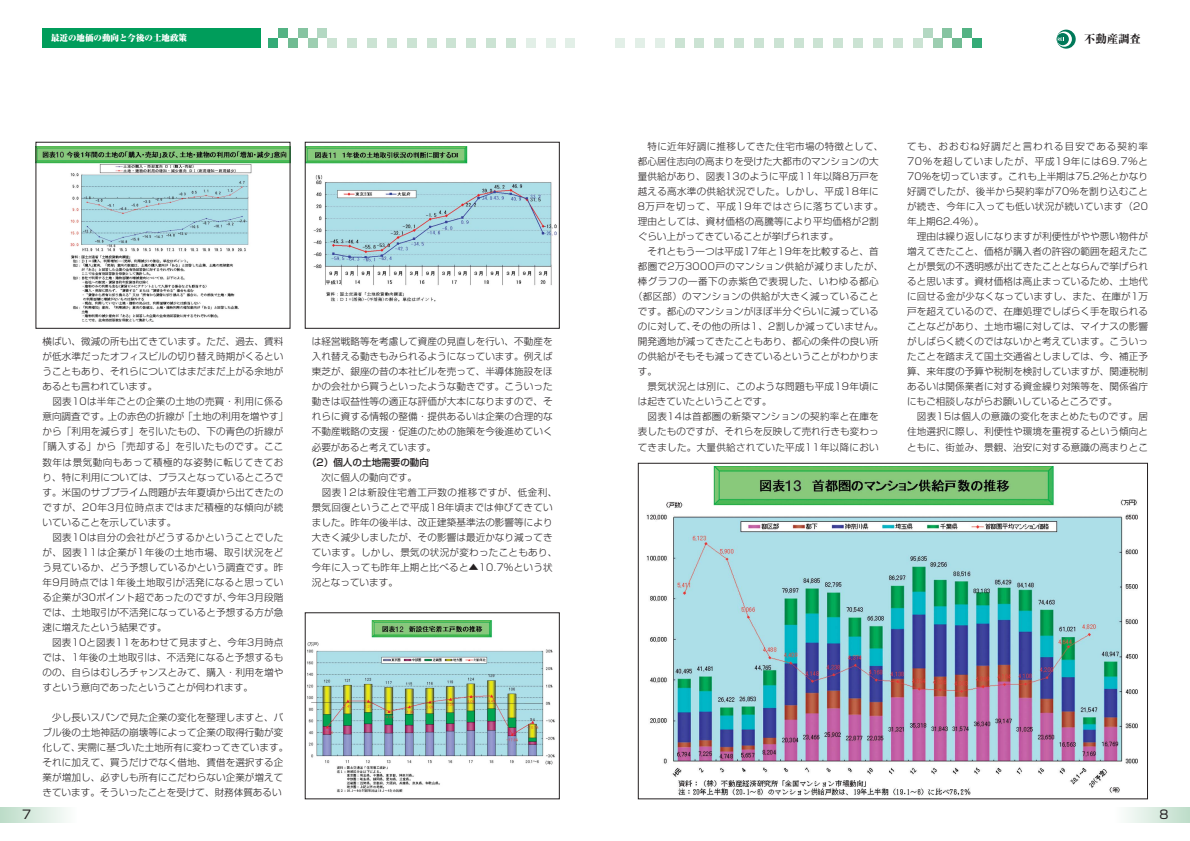
<style>
.page{position:relative;width:1190px;height:841px;background:#fff}
.page>*{position:absolute;margin:0;border:0;box-sizing:border-box;transform-origin:0 0}
.t1{font:12px "Shin Go";color:#231f20}
.t2{font:800 11.3px "Ryumin";color:#231f20}
.t3{font:300 9.6px/15px "Shin Go";letter-spacing:.005em;color:#231f20;text-align:justify}
.t4{font:300 9.6px "Shin Go";letter-spacing:.03em;color:#231f20}
.t5{font:300 9.6px "Shin Go";letter-spacing:.035em;color:#231f20}
.t6{font:300 9.6px "Shin Go";letter-spacing:.05em;color:#231f20}
.t7{font:300 9.6px "Shin Go";letter-spacing:.025em;color:#231f20}
.t8{font:500 9.6px "Shin Go";color:#231f20}
.t9{font:900 8.5px "Ryumin";color:#fff}
</style>
<div class="page">
<svg style="left:0;top:808px;width:66px;height:14px"></svg>
<svg style="left:1126px;top:808px;width:64px;height:14px"></svg>
<img style="left:307px;top:147px;width:250px;height:155px">
<div style="left:305px;top:142px;width:255px;height:187px;border:1px solid #231f20"></div>
<img style="left:307px;top:620px;width:248px;height:173px">
<img style="left:646px;top:467px;width:492px;height:329px">
<div style="left:43px;top:28px;width:218px;height:20px;background:#009d5b"></div>
<div style="left:347px;top:38px;width:10px;height:10px;background:#cbe3d3"></div>
<svg style="left:1057px;top:30px;width:19px;height:19px"></svg>
<svg style="left:1057px;top:32px;width:15px;height:15px"></svg>
<svg style="left:1057px;top:33px;width:12px;height:12px"></svg>
<svg style="left:1058px;top:38px;width:6px;height:3px"></svg>
<div style="left:268px;top:38px;width:10px;height:10px;background:#34ab77"></div>
<div style="left:278px;top:28px;width:10px;height:10px;background:#54b384"></div>
<div style="left:288px;top:38px;width:10px;height:10px;background:#70bb92"></div>
<div style="left:298px;top:28px;width:10px;height:10px;background:#86c4a1"></div>
<div style="left:308px;top:38px;width:9px;height:10px;background:#9dceb1"></div>
<div style="left:317px;top:28px;width:10px;height:10px;background:#b3d8c2"></div>
<div style="left:327px;top:38px;width:10px;height:10px;background:#cbe3d3"></div>
<div style="left:893px;top:38px;width:10px;height:10px;background:#cbe3d3"></div>
<div style="left:913px;top:38px;width:10px;height:10px;background:#cbe3d3"></div>
<div style="left:923px;top:28px;width:10px;height:10px;background:#b3d8c2"></div>
<div style="left:933px;top:38px;width:10px;height:10px;background:#9dceb1"></div>
<div style="left:943px;top:28px;width:9px;height:10px;background:#86c4a1"></div>
<div style="left:952px;top:38px;width:10px;height:10px;background:#70bb92"></div>
<div style="left:962px;top:28px;width:10px;height:10px;background:#54b384"></div>
<div style="left:972px;top:38px;width:10px;height:10px;background:#34ab77"></div>
<div style="left:367px;top:38px;width:10px;height:10px;background:#cbe3d3"></div>
<div style="left:387px;top:38px;width:10px;height:10px;background:#cbe3d3"></div>
<div style="left:407px;top:38px;width:10px;height:10px;background:#cbe3d3"></div>
<div style="left:427px;top:38px;width:10px;height:10px;background:#cbe3d3"></div>
<div style="left:446px;top:38px;width:10px;height:10px;background:#cbe3d3"></div>
<div style="left:466px;top:38px;width:10px;height:10px;background:#cbe3d3"></div>
<div style="left:486px;top:38px;width:10px;height:10px;background:#cbe3d3"></div>
<div style="left:506px;top:38px;width:10px;height:10px;background:#cbe3d3"></div>
<div style="left:526px;top:38px;width:10px;height:10px;background:#e2efe7"></div>
<div style="left:546px;top:38px;width:10px;height:10px;background:#e2efe7"></div>
<div style="left:566px;top:38px;width:9px;height:10px;background:#e2efe7"></div>
<div style="left:873px;top:38px;width:10px;height:10px;background:#cbe3d3"></div>
<div style="left:853px;top:38px;width:10px;height:10px;background:#cbe3d3"></div>
<div style="left:833px;top:38px;width:10px;height:10px;background:#cbe3d3"></div>
<div style="left:814px;top:38px;width:9px;height:10px;background:#cbe3d3"></div>
<div style="left:794px;top:38px;width:10px;height:10px;background:#cbe3d3"></div>
<div style="left:774px;top:38px;width:10px;height:10px;background:#cbe3d3"></div>
<div style="left:754px;top:38px;width:10px;height:10px;background:#cbe3d3"></div>
<div style="left:734px;top:38px;width:10px;height:10px;background:#cbe3d3"></div>
<div style="left:714px;top:38px;width:10px;height:10px;background:#cbe3d3"></div>
<div style="left:694px;top:38px;width:10px;height:10px;background:#cbe3d3"></div>
<div style="left:675px;top:38px;width:10px;height:10px;background:#cbe3d3"></div>
<div style="left:655px;top:38px;width:10px;height:10px;background:#e2efe7"></div>
<div style="left:635px;top:38px;width:10px;height:10px;background:#e2efe7"></div>
<div style="left:615px;top:38px;width:10px;height:10px;background:#e2efe7"></div>
<img style="left:37px;top:147px;width:252px;height:175px">
<p class="t9" style="left:51px;top:35px;width:138px">最近の地価の動向と今後の土地政策</p>
<p class="t2" style="left:1084px;top:35px;width:58px">不動産調査</p>
<p class="t3" style="left:43px;top:336px;width:242px">横ばい、微減の所も出てきています。ただ、過去、賃料が低水準だったオフィスビルの切り替え時期がくるということもあり、それらについてはまだまだ上がる余地があるとも言われています。</p>
<p class="t4" style="left:52px;top:398px;width:233px">図表10は半年ごとの企業の土地の売買・利用に係る</p>
<p class="t3" style="left:43px;top:411px;width:247px">意向調査です。上の赤色の折線が「土地の利用を増やす」</p>
<p class="t3" style="left:43px;top:426px;width:242px">から「利用を減らす」を引いたもの、下の青色の折線が</p>
<p class="t4" style="left:38px;top:443px;width:247px">「購入する」から「売却する」を引いたものです。ここ</p>
<p class="t6" style="left:43px;top:458px;width:242px">数年は景気動向もあって積極的な姿勢に転じてきてお</p>
<p class="t3" style="left:43px;top:471px;width:242px">り、特に利用については、プラスとなっているところで</p>
<p class="t3" style="left:43px;top:486px;width:242px">す。米国のサブプライム問題が去年夏頃から出てきたの</p>
<p class="t5" style="left:43px;top:503px;width:242px">ですが、20年3月位時点まではまだ積極的な傾向が続</p>
<p class="t3" style="left:43px;top:516px;width:135px">いていることを示しています。</p>
<p class="t4" style="left:52px;top:533px;width:233px">図表10は自分の会社がどうするかということでした</p>
<p class="t5" style="left:43px;top:548px;width:242px">が、図表11は企業が1年後の土地市場、取引状況をど</p>
<p class="t3" style="left:43px;top:561px;width:242px">う見ているか、どう予想しているかという調査です。昨</p>
<p class="t4" style="left:43px;top:578px;width:242px">年9月時点では1年後土地取引が活発になると思ってい</p>
<p class="t3" style="left:43px;top:591px;width:242px">る企業が30ポイント超であったのですが､今年3月段階</p>
<p class="t3" style="left:43px;top:606px;width:242px">では、土地取引が不活発になっていると予想する方が急</p>
<p class="t3" style="left:43px;top:621px;width:126px">速に増えたという結果です。</p>
<p class="t3" style="left:52px;top:636px;width:233px">図表10と図表11をあわせて見ますと、今年3月時点</p>
<p class="t3" style="left:43px;top:651px;width:242px">では、1年後の土地取引は、不活発になると予想するも</p>
<p class="t3" style="left:43px;top:666px;width:242px">のの、自らはむしろチャンスとみて、購入・利用を増や</p>
<p class="t3" style="left:43px;top:681px;width:212px">すという意向であったということが伺われます。</p>
<p class="t3" style="left:43px;top:711px;width:247px;text-align:left;text-indent:10px">少し長いスパンで見た企業の変化を整理しますと、バブル後の土地神話の崩壊等によって企業の取得行動が変化して、実需に基づいた土地所有に変わってきています。それに加えて、買うだけでなく借地、賃借を選択する企業が増加し、必ずしも所有にこだわらない企業が増えてきています。そういったことを受けて、財務体質あるい</p>
<p class="t3" style="left:312px;top:336px;width:242px">は経営戦略等を考慮して資産の見直しを行い、不動産を入れ替える動きもみられるようになっています。例えば東芝が、銀座の昔の本社ビルを売って、半導体施設をほかの会社から買うといったような動きです。こういった動きは収益性等の適正な評価が大本になりますので、それらに資する情報の整備・提供あるいは企業の合理的な不動産戦略の支援・促進のための施策を今後進めていく必要があると考えています。</p>
<p class="t8" style="left:307px;top:458px;width:124px">（2）個人の土地需要の動向</p>
<p class="t3" style="left:321px;top:471px;width:97px">次に個人の動向です。</p>
<p class="t6" style="left:322px;top:488px;width:237px">図表12は新設住宅着工戸数の推移ですが、低金利、</p>
<p class="t4" style="left:312px;top:503px;width:242px">景気回復ということで平成18年頃までは伸びてきてい</p>
<p class="t3" style="left:312px;top:516px;width:242px">ました。昨年の後半は、改正建築基準法の影響等により</p>
<p class="t3" style="left:312px;top:531px;width:242px">大きく減少しましたが、その影響は最近かなり減ってき</p>
<p class="t4" style="left:312px;top:548px;width:247px">ています。しかし、景気の状況が変わったこともあり、</p>
<p class="t7" style="left:312px;top:563px;width:242px">今年に入っても昨年上期と比べると▲10.7%という状</p>
<p class="t3" style="left:312px;top:576px;width:88px">況となっています。</p>
<p class="t3" style="left:638px;top:140px;width:247px;text-align:left;text-indent:10px">特に近年好調に推移してきた住宅市場の特徴として、都心居住志向の高まりを受けた大都市のマンションの大量供給があり、図表13のように平成11年以降8万戸を越える高水準の供給状況でした。しかし、平成18年に<br>8万戸を切って、平成19年ではさらに落ちています。理由としては、資材価格の高騰等により平均価格が2割ぐらい上がってきていることが挙げられます。</p>
<p class="t3" style="left:647px;top:245px;width:233px">それともう一つは平成17年と19年を比較すると、首</p>
<p class="t5" style="left:638px;top:263px;width:247px">都圏で2万3000戸のマンション供給が減りましたが、</p>
<p class="t6" style="left:638px;top:278px;width:242px">棒グラフの一番下の赤紫色で表現した、いわゆる都心</p>
<p class="t4" style="left:633px;top:293px;width:247px">（都区部）のマンションの供給が大きく減っていること</p>
<p class="t3" style="left:638px;top:305px;width:242px">です。都心のマンションがほぼ半分ぐらいに減っている</p>
<p class="t7" style="left:638px;top:323px;width:247px">のに対して､その他の所は1、2割しか減っていません。</p>
<p class="t3" style="left:638px;top:336px;width:242px">開発適地が減ってきたこともあり、都心の条件の良い所</p>
<p class="t3" style="left:638px;top:351px;width:242px">の供給がそもそも減ってきているということがわかりま</p>
<p class="t3" style="left:638px;top:366px;width:21px">す。</p>
<p class="t4" style="left:648px;top:383px;width:233px">景気状況とは別に、このような問題も平成19年頃に</p>
<p class="t3" style="left:638px;top:396px;width:135px">は起きていたということです。</p>
<p class="t4" style="left:648px;top:413px;width:233px">図表14は首都圏の新築マンションの契約率と在庫を</p>
<p class="t3" style="left:638px;top:426px;width:242px">表したものですが、それらを反映して売れ行きも変わっ</p>
<p class="t4" style="left:638px;top:443px;width:242px">てきました。大量供給されていた平成11年以降におい</p>
<p class="t3" style="left:907px;top:140px;width:242px">ても、おおむね好調だと言われる目安である契約率70％を超していましたが、平成19年には69.7％と70％を切っています。これも上半期は75.2％とかなり好調でしたが、後半から契約率が70％を割り込むことが続き、今年に入っても低い状況が続いています（20年上期62.4％）。</p>
<p class="t3" style="left:907px;top:230px;width:242px;text-indent:10px">理由は繰り返しになりますが利便性がやや悪い物件が増えてきたこと、価格が購入者の許容の範囲を超えたことが景気の不透明感が出てきたこととならんで挙げられると思います。資材価格は高止まっているため、土地代に回せる金が少なくなっていますし、また、在庫が1万戸を超えているので、在庫処理でしばらく手を取られることなどがあり、土地市場に対しては、マイナスの影響がしばらく続くのではないかと考えています。こういったことを踏まえて国土交通省としましては、今、補正予算、来年度の予算や税制を検討していますが、関連税制あるいは関係業者に対する資金繰り対策等を、関係省庁にもご相談しながらお願いしているところです。</p>
<p class="t3" style="left:907px;top:411px;width:242px;text-indent:10px">図表15は個人の意識の変化をまとめたものです。居住地選択に際し、利便性や環境を重視するという傾向とともに、街並み、景観、治安に対する意識の高まりとこ</p>
<p class="t1" style="left:22px;top:810px;width:11px">7</p>
<p class="t1" style="left:1159px;top:810px;width:11px">8</p>
</div>
